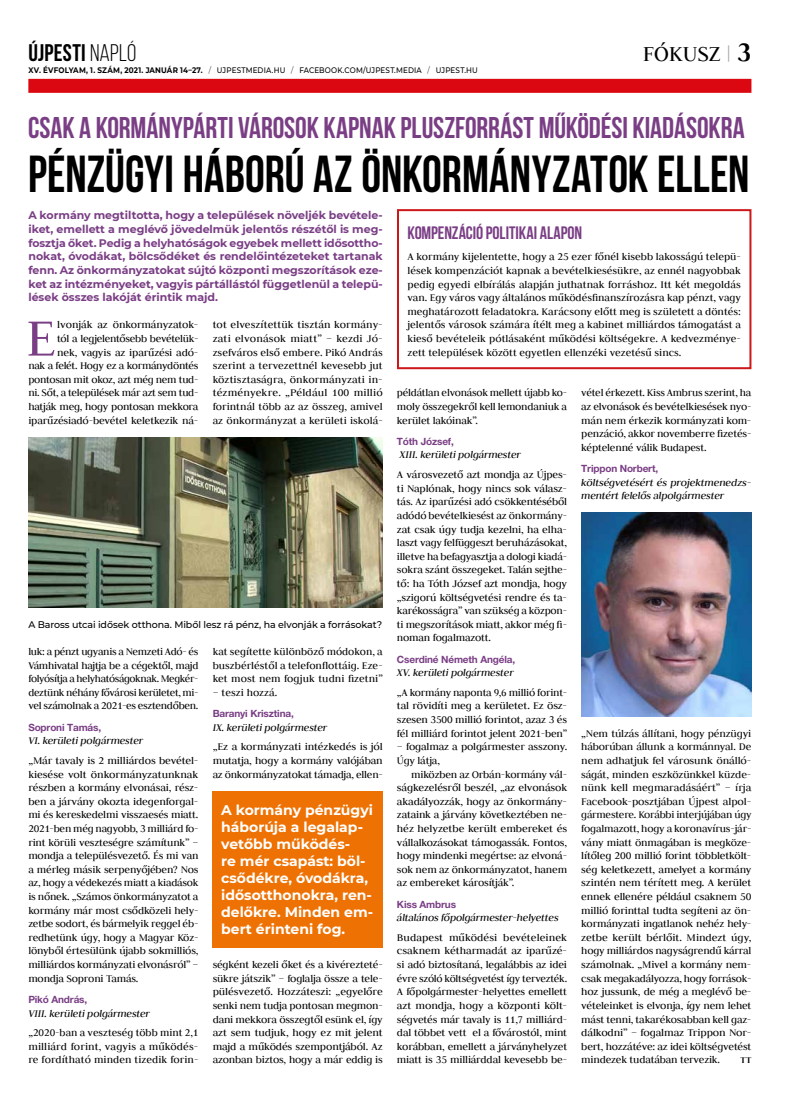
<style>
.page{position:relative;width:794px;height:1106px;background:#fff}
.page>*{position:absolute;margin:0;border:0;box-sizing:border-box;transform-origin:0 0}
.t1{font:58px "Judson";color:#7a3e85}
.t2{font:700 52px "Bebas Neue";color:#000;scale:.96 1}
.t3{font:700 30px "Bebas Neue";color:#7a3e85}
.t4{font:700 24px "Bebas Neue";letter-spacing:.01em;color:#000}
.t5{font:24px "Judson";letter-spacing:-.015em;color:#000}
.t6{font:700 18px "Bebas Neue";color:#7a3e85}
.t7{font:700 14px/17px "Montserrat";color:#fff}
.t8{font:11.5px/13.6px "Judson";letter-spacing:-.015em;color:#000;text-align:justify}
.t9{font:italic 11.5px/13.6px "Judson";letter-spacing:-.015em;color:#000}
.t10{font:11.5px "Judson";letter-spacing:.005em;color:#000}
.t11{font:700 11px/13.6px "Montserrat";color:#7a3e85;text-align:justify}
.t12{font:700 10px "Helvetica Neue LT Pro";letter-spacing:-.015em;color:#7a3e85}
.t13{font:700 9.8px "Judson";color:#000}
.t14{font:500 9.6px "Montserrat";letter-spacing:-.01em;color:#000}
.t15{font:500 8px "Montserrat";letter-spacing:.015em;color:#000;scale:.9 1}
.s1{font-weight:400}
.s2{font-weight:700}
.s3{font-weight:300}
.s4{color:#9d9d9c}
.s5{font-weight:700;font-size:30px}
.s6{color:#050505}
</style>
<div class="page">
<img style="left:28px;top:437px;width:355px;height:170px">
<img style="left:581px;top:513px;width:170px;height:203px">
<div style="left:213px;top:791px;width:170px;height:157px;background:#ee7203"></div>
<div style="left:397px;top:209px;width:354px;height:160px;border:2px solid #cd1719"></div>
<div style="left:28px;top:79px;width:723px;height:14px;background:#db0812"></div>
<h3 class="t4" style="left:28px;top:39px;width:109px">ÚJPESTI <span class="s1">NAPLÓ</span></h3>
<p class="t15" style="left:28px;top:65px;width:501px"><span class="s2">XV. ÉVFOLYAM, 1. SZÁM, 2021. JANUÁR 14–27.</span> <span class="s3">/</span> UJPESTMEDIA.HU <span class="s3">/</span> FACEBOOK.COM/UJPEST.MEDIA <span class="s3">/</span> UJPEST.HU</p>
<h3 class="t5" style="left:643px;top:39px;width:110px">FÓKUSZ <span class="s4">|</span> <span class="s5">3</span></h3>
<h3 class="t3" style="left:28px;top:111px;width:718px">CSAK A KORMÁNYPÁRTI VÁROSOK KAPNAK PLUSZFORRÁST MŰKÖDÉSI KIADÁSOKRA</h3>
<h2 class="t2" style="left:28px;top:146px;width:753px">PÉNZÜGYI HÁBORÚ AZ ÖNKORMÁNYZATOK ELLEN</h2>
<p class="t11" style="left:28px;top:208px;width:356px">A kormány megtiltotta, hogy a települések növeljék bevétele&shy;iket, emellett a meglévő jövedelmük jelentős részétől is meg&shy;fosztja őket. Pedig a helyhatóságok egyebek mellett idősottho&shy;nokat, óvodákat, bölcsődéket és rendelőintézeteket tartanak fenn. Az önkormányzatokat sújtó központi megszorítások eze&shy;ket az intézményeket, vagyis pártállástól függetlenül a telepü&shy;lések összes lakóját érintik majd.</p>
<h3 class="t6" style="left:407px;top:223px;width:176px">KOMPENZÁCIÓ POLITIKAI ALAPON</h3>
<p class="t8" style="left:407px;top:250px;width:335px">A kormány kijelentette, hogy a 25 ezer főnél kisebb lakosságú telepü&shy;lések kompenzációt kapnak a bevételkiesésükre, az ennél nagyobbak pedig egyedi elbírálás alapján juthatnak forráshoz. Itt két megoldás van. Egy város vagy általános működésfinanszírozásra kap pénzt, vagy meghatározott feladatokra. Karácsony előtt meg is született a döntés: jelentős városok számára ítélt meg a kabinet milliárdos támogatást a kieső bevételeik pótlásaként működési költségekre. A kedvezménye&shy;zett települések között egyetlen ellenzéki vezetésű sincs.</p>
<p class="t8" style="left:213px;top:318px;width:172px">tot elveszítettük tisztán kormány&shy;zati elvonások miatt” – kezdi Jó&shy;zsefváros első embere. Pikó András szerint a tervezettnél kevesebb jut köztisztaságra, önkormányzati in&shy;tézményekre. „Például 100 millió forintnál több az az összeg, amivel az önkormányzat a kerületi iskolá-</p>
<p class="t8" style="left:28px;top:318px;width:172px;text-align:right">lvonják az önkormányzatok-<br>tól a legjelentősebb bevételük-<br>nek, vagyis az iparűzési adó-<br>nak a felét. Hogy ez a kormánydöntés pontosan mit okoz, azt még nem tud&shy;ni. Sőt, a települések már azt sem tud&shy;hatják meg, hogy pontosan mekkora iparűzésiadó-bevétel keletkezik ná-</p>
<h1 class="t1" style="left:26px;top:303px;width:31px">E</h1>
<p class="t8" style="left:397px;top:386px;width:172px">példátlan elvonások mellett újabb ko&shy;moly összegekről kell lemondaniuk a kerület lakóinak”.</p>
<p class="t12" style="left:397px;top:435px;width:58px">Tóth József,</p>
<p class="t9" style="left:399px;top:448px;width:123px">XIII. kerületi polgármester</p>
<p class="t8" style="left:397px;top:467px;width:172px">A városvezető azt mondja az Újpes&shy;ti Naplónak, hogy nincs sok válasz&shy;tás. Az iparűzési adó csökkentéséből adódó bevételkiesést az önkormány&shy;zat csak úgy tudja kezelni, ha elha&shy;laszt vagy felfüggeszt beruházásokat, illetve ha befagyasztja a dologi kiadá&shy;sokra szánt összegeket. Talán sejthe&shy;tő: ha Tóth József azt mondja, hogy „szigorú költségvetési rendre és ta&shy;karékosságra” van szükség a közpon&shy;ti megszorítások miatt, akkor még fi&shy;noman fogalmazott.</p>
<p class="t12" style="left:397px;top:653px;width:120px">Cserdiné Németh Angéla,</p>
<p class="t9" style="left:397px;top:666px;width:118px">XV. kerületi polgármester</p>
<p class="t8" style="left:397px;top:685px;width:172px">„A kormány naponta 9,6 millió forint&shy;tal rövidíti meg a kerületet. Ez ös - szesen 3500 millió forintot, azaz 3 és fél milliárd forintot jelent 2021-ben”</p>
<p class="t8" style="left:397px;top:739px;width:172px">– fogalmaz a polgármester asszony.<br>Úgy látja,</p>
<p class="t8" style="left:397px;top:767px;width:172px;text-indent:14px">miközben az Orbán-kormány vál&shy;ságkezelésről beszél, „az elvonások akadályozzák, hogy az önkormány&shy;zataink a járvány következtében ne&shy;héz helyzetbe került embereket és vállalkozásokat támogassák. Fontos, hogy mindenki megértse: az elvoná&shy;sok nem az önkormányzatot, hanem az embereket károsítják”.</p>
<p class="t12" style="left:397px;top:897px;width:61px">Kiss Ambrus</p>
<p class="t9" style="left:397px;top:910px;width:163px">általános főpolgármester-helyettes</p>
<p class="t8" style="left:397px;top:930px;width:172px">Budapest működési bevételeinek csaknem kétharmadát az iparűzé&shy;si adó biztosítaná, legalábbis az idei évre szóló költségvetést így tervezték.<br>A főpolgármester-helyettes emellett azt mondja, hogy a központi költ&shy;ségvetés már tavaly is 11,7 milliárd&shy;dal többet vett el a fővárostól, mint korábban, emellett a járványhelyzet miatt is 35 milliárddal kevesebb be-</p>
<p class="t8" style="left:581px;top:386px;width:172px">vétel érkezett. Kiss Ambrus szerint, ha az elvonások és bevételkiesések nyo&shy;mán nem érkezik kormányzati kom&shy;penzáció, akkor novemberre fizetés&shy;képtelenné válik Budapest.</p>
<p class="t12" style="left:581px;top:462px;width:78px">Trippon Norbert,</p>
<p class="t9" style="left:581px;top:475px;width:172px">költségvetésért és projektmenedzs&shy;mentért felelős alpolgármester</p>
<p class="t14" style="left:28px;top:617px;width:355px">A Baross utcai idősek otthona. Miből lesz rá pénz, ha elvonják a forrásokat?</p>
<p class="t8" style="left:28px;top:644px;width:172px">luk: a pénzt ugyanis a Nemzeti Adó- és Vámhivatal hajtja be a cégektől, majd folyósítja a helyhatóságoknak. Megkér&shy;deztünk néhány fővárosi kerületet, mi&shy;vel számolnak a 2021-es esztendőben.</p>
<p class="t12" style="left:28px;top:721px;width:74px">Soproni Tamás,</p>
<p class="t9" style="left:28px;top:734px;width:116px">VI. kerületi polgármester</p>
<p class="t8" style="left:28px;top:753px;width:172px">„Már tavaly is 2 milliárdos bevétel&shy;kiesése volt önkormányzatunknak részben a kormány elvonásai, rész&shy;ben a járvány okozta idegenforgal&shy;mi és kereskedelmi visszaesés miatt.<br>2021-ben még nagyobb, 3 milliárd fo&shy;rint körüli veszteségre számítunk” – mondja a településvezető. És mi van a mérleg másik serpenyőjében? Nos az, hogy a védekezés miatt a kiadások is nőnek. „Számos önkormányzatot a kormány már most csődközeli hely&shy;zetbe sodort, és bármelyik reggel éb&shy;redhetünk úgy, hogy a Magyar Köz&shy;lönyből értesülünk újabb sokmilliós, milliárdos kormányzati elvonásról” – mondja Soproni Tamás.</p>
<p class="t12" style="left:28px;top:993px;width:60px">Pikó András,</p>
<p class="t9" style="left:28px;top:1006px;width:123px">VIII. kerületi polgármester</p>
<p class="t8" style="left:28px;top:1025px;width:172px">„2020-ban a veszteség több mint 2,1 milliárd forint, vagyis a működés&shy;re fordítható minden tizedik forin-</p>
<p class="t8" style="left:213px;top:644px;width:172px">kat segítette különböző módokon, a buszbérléstől a telefonflottáig. Eze&shy;ket most nem fogjuk tudni fizetni”</p>
<p class="t10" style="left:213px;top:685px;width:66px">– teszi hozzá.</p>
<p class="t12" style="left:213px;top:707px;width:83px">Baranyi Krisztina,</p>
<p class="t9" style="left:213px;top:720px;width:116px">IX. kerületi polgármester</p>
<p class="t8" style="left:213px;top:739px;width:172px">„Ez a kormányzati intézkedés is jól mutatja, hogy a kormány valójában az önkormányzatokat támadja, ellen-</p>
<p class="t8" style="left:581px;top:726px;width:172px">„<span class="s6">Nem túlzás állítani, hogy pénzügyi háborúban állunk a kormánnyal. De nem adhatjuk fel városunk önálló&shy;ságát, minden eszközünkkel küzde&shy;nünk kell megmaradásáért” – írja Facebook-posztjában Újpest alpol&shy;gármestere. Korábbi interjújában úgy fogalmazott, hogy a</span> koronavírus-jár&shy;vány miatt önmagában is megköze&shy;lítőleg 200 millió forint többletkölt&shy;ség keletkezett, amelyet a kormány szintén nem térített meg. A kerület ennek ellenére például csaknem 50 millió forinttal tudta segíteni az ön&shy;kormányzati ingatlanok nehéz hely&shy;zetbe került bérlőit. Mindezt úgy, hogy milliárdos nagyságrendű kárral számolnak. „Mivel a kormány nem&shy;csak megakadályozza, hogy források&shy;hoz jussunk, de még a meglévő be&shy;vételeinket is elvonja, így nem lehet mást tenni, takarékosabban kell gaz&shy;dálkodni” – fogalmaz Trippon Nor&shy;bert, hozzátéve: az idei költségvetést mindezek tudatában tervezik.</p>
<p class="t7" style="left:221px;top:800px;width:153px">A kormány pénzügyi háborúja a legalap&shy;vetőbb működés-<br>re mér csapást: böl&shy;csődékre, óvodákra, idősotthonokra, ren&shy;delőkre. Minden em&shy;bert érinteni fog.</p>
<p class="t8" style="left:213px;top:957px;width:172px">ségként kezeli őket és a kivérezteté&shy;sükre játszik” – foglalja össze a tele&shy;pülésvezető. Hozzáteszi: „egyelőre senki nem tudja pontosan megmon&shy;dani mekkora összegtől esünk el, így azt sem tudjuk, hogy ez mit jelent majd a működés szempontjából. Az azonban biztos, hogy a már eddig is</p>
<p class="t13" style="left:740px;top:1054px;width:12px">TT</p>
</div>
